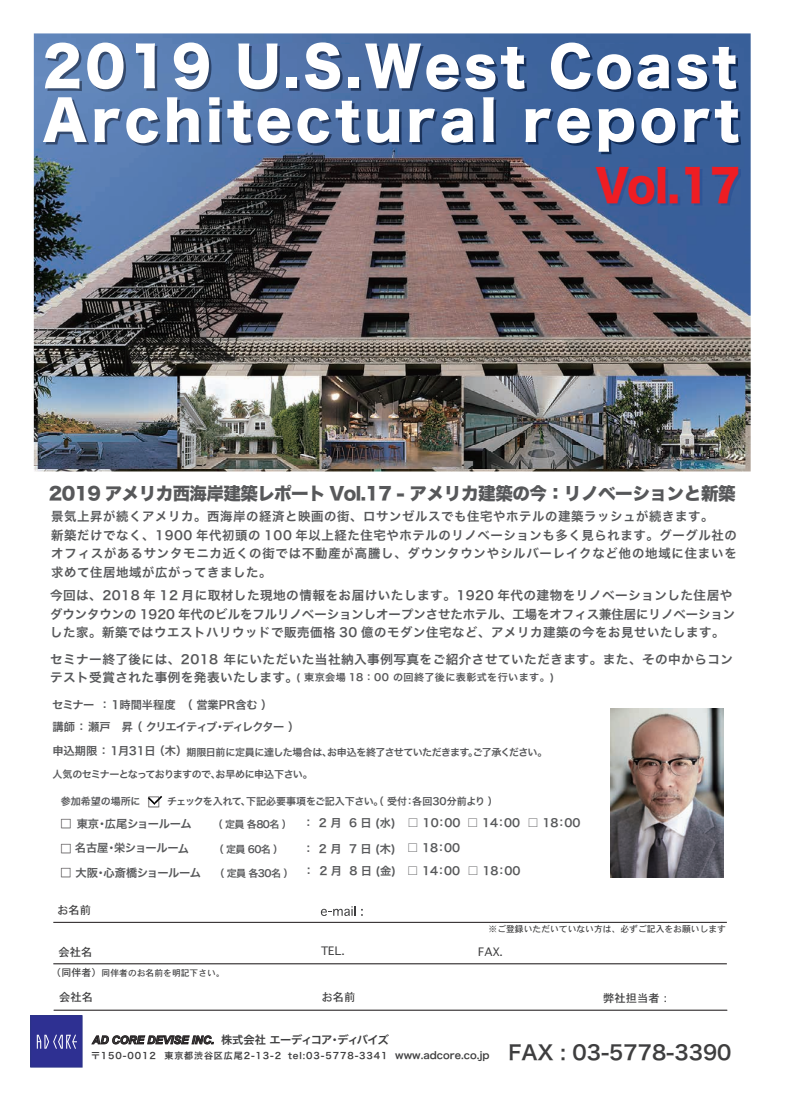
<style>
.page{position:relative;width:787px;height:1095px;background:#fff}
.page>*{position:absolute;margin:0;border:0;box-sizing:border-box;transform-origin:0 0}
.t1{font:53.75px/53.8px "Hira Kaku Std W8";letter-spacing:.09em;color:#fff;scale:.95 1}
.t2{font:43.75px "Hira Kaku Std W8";color:#ee1d23;scale:.9 1}
.t3{font:20px "Hira Kaku Pro N W6";color:#3e3e3f}
.t4{font:17.5px "Hira Kaku Std W8";letter-spacing:-.035em;color:#57585a}
.t5{font:12.5px/18.8px "Hira Kaku Pro W6";letter-spacing:.05em;color:#57585a}
.t6{font:11.25px "Hira Kaku Pro W6";letter-spacing:-.02em;color:#57585a}
.t7{font:11.25px/22.5px "Hira Kaku Pro W6";letter-spacing:-.05em;color:#57585a}
.t8{font:11.25px "Hira Kaku Pro W6";letter-spacing:.005em;color:#57585a}
.t9{font:italic 700 11.25px "Arial";color:#3e3e3f}
.t10{font:11.25px "Osaka";letter-spacing:.005em;color:#3e3e3f}
.t11{font:11.25px "Hira Kaku Pro W6";letter-spacing:-.04em;color:#57585a}
.t12{font:10px "Hira Kaku Pro W6";letter-spacing:-.03em;color:#57585a}
.t13{font:10px "Hira Kaku Pro W6";letter-spacing:.005em;color:#57585a}
.t14{font:10px "Hira Kaku Pro W6";letter-spacing:.035em;color:#57585a}
.t15{font:10px "Hira Kaku Pro W6";letter-spacing:-.055em;color:#57585a}
.t16{font:9px "Hira Kaku Pro W6";letter-spacing:.1em;color:#3e3e3f}
.t17{font:8.75px "Osaka";letter-spacing:.005em;color:#3e3e3f}
.s1{font-size:12.5px}
.s2{font-size:11.25px}
.s3{font-family:"Osaka";font-size:14.25px;color:#231f20}
.s4{font-family:"Osaka";font-size:12.5px;color:#231f20}
.s5{font-family:"Hira Kaku Std W8"}
.s6{font-size:10px}
.s7{font-family:"Hira Kaku Pro N W6";font-weight:400;font-style:normal}
</style>
<div class="page">
<img style="left:34px;top:33px;width:716px;height:438px">
<svg style="left:92px;top:1035px;width:121px;height:9px"></svg>
<div style="left:31px;top:1016px;width:51px;height:51px;background:#2e3092"></div>
<div style="left:31px;top:1015px;width:51px;height:52px;border:1px solid #2c3487"></div>
<svg style="left:37px;top:1035px;width:40px;height:14px"></svg>
<svg style="left:321px;top:906px;width:34px;height:10px"></svg>
<hr style="left:54px;top:1010px;width:673px;height:1px;background:#231f20">
<hr style="left:53px;top:963px;width:674px;height:1px;background:#231f20">
<hr style="left:53px;top:922px;width:674px;height:1px;background:#231f20">
<svg style="left:147px;top:795px;width:16px;height:10px"></svg>
<img style="left:610px;top:708px;width:113px;height:170px">
<img style="left:598px;top:169px;width:143px;height:37px">
<img style="left:47px;top:45px;width:691px;height:47px">
<img style="left:45px;top:100px;width:696px;height:54px">
<h1 class="t1" style="left:43px;top:41px;width:734px">2019 U.S.West Coast<br>Architectural report</h1>
<h2 class="t2" style="left:595px;top:161px;width:163px">Vol.17</h2>
<h3 class="t4" style="left:49px;top:483px;width:688px">2019 アメリカ西海岸建築レポート Vol.17 - アメリカ建築の今：リノベーションと新築</h3>
<p class="t5" style="left:51px;top:506px;width:687px">景気上昇が続くアメリカ。西海岸の経済と映画の街、ロサンゼルスでも住宅やホテルの建築ラッシュが続きます。<br>新築だけでなく、1900 年代初頭の 100 年以上経た住宅やホテルのリノベーションも多く見られます。グーグル社のオフィスがあるサンタモニカ近くの街では不動産が高騰し、ダウンタウンやシルバーレイクなど他の地域に住まいを求めて住居地域が広がってきました。</p>
<p class="t5" style="left:50px;top:585px;width:686px">今回は、2018 年 12 月に取材した現地の情報をお届けいたします。1920 年代の建物をリノベーションした住居やダウンタウンの 1920 年代のビルをフルリノベーションしオープンさせたホテル、工場をオフィス兼住居にリノベーションした家。新築ではウエストハリウッドで販売価格 30 億のモダン住宅など、アメリカ建築の今をお見せいたします。</p>
<p class="t5" style="left:50px;top:649px;width:684px">セミナー終了後には、2018 年にいただいた当社納入事例写真をご紹介させていただきます。また、その中からコン</p>
<p class="t14" style="left:50px;top:669px;width:505px"><span class="s1">テスト受賞された事例を発表いたします。</span>( 東京会場 18：00 の回終了後に表彰式を行います。)</p>
<p class="t7" style="left:52px;top:693px;width:248px">セミナー ： 1時間半程度　（ 営業PR含む ）　　講師 ： 瀬戸　昇 （ クリエイティブ・ディレクター ）</p>
<p class="t12" style="left:52px;top:743px;width:501px"><span class="s2">申込期限 ： 1月31日（木）</span>期限日前に定員に達した場合は、お申込を終了させていただきます。ご了承ください。　</p>
<p class="t15" style="left:53px;top:765px;width:267px">人気のセミナーとなっておりますので、お早めに申込下さい。　</p>
<p class="t13" style="left:61px;top:792px;width:438px">参加希望の場所に <span class="s3">□</span> チェックを入れて、下記必要事項をご記入下さい。（ 受付：各回30分前より ）</p>
<p class="t11" style="left:60px;top:814px;width:133px"><span class="s4">□</span> 東京・広尾ショールーム</p>
<p class="t8" style="left:213px;top:813px;width:369px"><sub>（</sub> <sub>定員</sub> <sub>各80名</sub> <sub>）</sub>　 ： 2 月 6 日 (水) <span class="s5">□</span> 10：00 <span class="s5">□</span> 14：00 <span class="s5">□</span> 18：00</p>
<p class="t6" style="left:60px;top:861px;width:462px"><span class="s4">□</span> 大阪・心斎橋ショールーム　 <sub>（</sub> <sub>定員</sub> <sub>各30名</sub> <sub>）</sub> 　： 2 月 8 日 (金) <span class="s5">□</span> 14：00 <span class="s5">□</span> 18：00</p>
<p class="t7" style="left:60px;top:836px;width:131px"><span class="s4">□</span> 名古屋・栄ショールーム</p>
<p class="t6" style="left:214px;top:838px;width:248px"><span class="s6">（ 定員 60名 ）</span> 　： 2 月 7 日 (木) <span class="s5">□</span> 18：00</p>
<p class="t10" style="left:57px;top:903px;width:35px">お名前</p>
<p class="t10" style="left:58px;top:944px;width:35px">会社名</p>
<p class="t10" style="left:59px;top:990px;width:35px">会社名</p>
<p class="t17" style="left:51px;top:967px;width:175px"><span class="s6">（同伴者）</span>同伴者のお名前を明記下さい。</p>
<p class="t17" style="left:488px;top:923px;width:239px">※ご登録いただいていない方は、必ずご記入をお願いします</p>
<p class="t10" style="left:321px;top:944px;width:25px">TEL.</p>
<p class="t10" style="left:478px;top:945px;width:26px">FAX.</p>
<p class="t10" style="left:321px;top:990px;width:35px">お名前</p>
<p class="t10" style="left:603px;top:991px;width:69px">弊社担当者：</p>
<p class="t9" style="left:92px;top:1032px;width:298px">AD CORE DEVISE INC. <span class="s7">株式会社 エーディコア・ディバイズ</span></p>
<p class="t16" style="left:91px;top:1048px;width:400px">〒150-0012 東京都渋谷区広尾2-13-2 tel:03-5778-3341 <span class="s6">www.adcore.co.jp</span></p>
<h3 class="t3" style="left:508px;top:1035px;width:224px">FAX : 03-5778-3390</h3>
</div>
